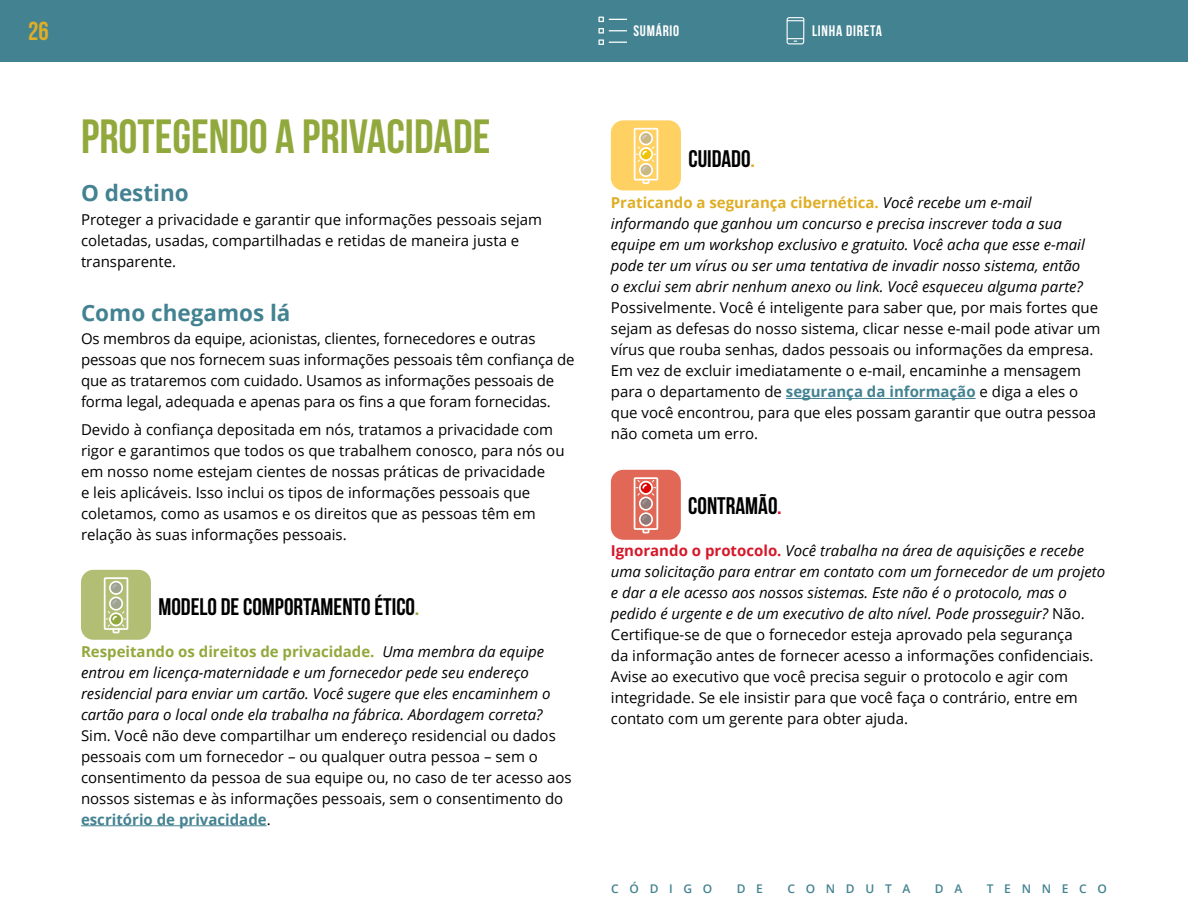
<style>
.page{position:relative;width:1188px;height:918px;background:#fff}
.page>*{position:absolute;margin:0;border:0;box-sizing:border-box;transform-origin:0 0}
.t1{font:700 48px "Bebas Neue";color:#91a93c}
.t2{font:700 25.95px "Bebas Neue";color:#e0ae25}
.t3{font:700 24px "Bebas Neue";color:#000}
.t4{font:700 22.5px "Open Sans";color:#438291}
.t5{font:700 15.3px "Bebas Neue";letter-spacing:.05em;color:#fff}
.t6{font:15px/21px "Open Sans";color:#000}
.t7{font:italic 15px/21px "Open Sans";color:#000}
.t8{font:600 12px "Open Sans";letter-spacing:.89em;color:#438291}
.s1{color:#91a93c}
.s2{font-weight:700;font-style:normal;color:#91a93c}
.s3{font-weight:700;color:#438291}
.s4{color:#e0ae25}
.s5{font-weight:700;font-style:normal;color:#e0ae25}
.s6{color:#d5182a}
.s7{font-weight:700;color:#d5182a}
.s8{font-style:italic}
</style>
<div class="page">
<div style="left:0;top:0;width:1188px;height:62px;background:#438291"></div>
<svg style="left:598px;top:17px;width:29px;height:5px"></svg>
<svg style="left:598px;top:28px;width:29px;height:17px"></svg>
<svg style="left:786px;top:17px;width:19px;height:28px"></svg>
<hr style="left:81px;top:825px;width:186px;height:1px;background:#438291">
<hr style="left:786px;top:398px;width:190px;height:1px;background:#438291">
<div style="left:81px;top:570px;width:70px;height:70px;background:#b1be73;border-radius:12px"></div>
<svg style="left:104px;top:577px;width:24px;height:56px"></svg>
<div style="left:611px;top:120px;width:70px;height:70px;background:#ffd163;border-radius:12px"></div>
<svg style="left:634px;top:128px;width:24px;height:56px"></svg>
<div style="left:611px;top:470px;width:70px;height:70px;background:#e16856;border-radius:12px"></div>
<svg style="left:634px;top:477px;width:24px;height:56px"></svg>
<h2 class="t2" style="left:28px;top:17px;width:22px">26</h2>
<h1 class="t1" style="left:81px;top:111px;width:411px">PROTEGENDO A PRIVACIDADE</h1>
<h3 class="t4" style="left:81px;top:177px;width:109px">O destino</h3>
<p class="t6" style="left:81px;top:208px;width:463px">Proteger a privacidade e garantir que informações pessoais sejam coletadas, usadas, compartilhadas e retidas de maneira justa e transparente.</p>
<h3 class="t4" style="left:81px;top:296px;width:211px">Como chegamos lá</h3>
<p class="t6" style="left:81px;top:328px;width:495px">Os membros da equipe, acionistas, clientes, fornecedores e outras pessoas que nos fornecem suas informações pessoais têm confiança de que as trataremos com cuidado. Usamos as informações pessoais de forma legal, adequada e apenas para os fins a que foram fornecidas.</p>
<p class="t6" style="left:81px;top:419px;width:485px">Devido à confiança depositada em nós, tratamos a privacidade com rigor e garantimos que todos os que trabalhem conosco, para nós ou em nosso nome estejam cientes de nossas práticas de privacidade<br>e leis aplicáveis. Isso inclui os tipos de informações pessoais que coletamos, como as usamos e os direitos que as pessoas têm em relação às suas informações pessoais.</p>
<h3 class="t3" style="left:158px;top:594px;width:262px">MODELO DE COMPORTAMENTO ÉTICO<span class="s1">.</span></h3>
<p class="t7" style="left:81px;top:640px;width:471px"><span class="s2">Respeitando os direitos de privacidade.</span> Uma membra da equipe entrou em licença-maternidade e um fornecedor pede seu endereço residencial para enviar um cartão. Você sugere que eles encaminhem o cartão para o local onde ela trabalha na fábrica. Abordagem correta?</p>
<p class="t6" style="left:81px;top:724px;width:492px">Sim. Você não deve compartilhar um endereço residencial ou dados pessoais com um fornecedor – ou qualquer outra pessoa – sem o consentimento da pessoa de sua equipe ou, no caso de ter acesso aos nossos sistemas e às informações pessoais, sem o consentimento do <span class="s3">escritório de privacidade</span>.</p>
<p class="t5" style="left:633px;top:22px;width:47px">SUMÁRIO</p>
<p class="t5" style="left:812px;top:22px;width:71px">LINHA DIRETA</p>
<h3 class="t3" style="left:688px;top:145px;width:68px">CUIDADO<span class="s4">.</span></h3>
<p class="t7" style="left:611px;top:192px;width:476px"><span class="s5">Praticando a segurança cibernética.</span> Você recebe um e-mail informando que ganhou um concurso e precisa inscrever toda a sua equipe em um workshop exclusivo e gratuito. Você acha que esse e-mail pode ter um vírus ou ser uma tentativa de invadir nosso sistema, então o exclui sem abrir nenhum anexo ou link. Você esqueceu alguma parte?</p>
<p class="t6" style="left:611px;top:297px;width:491px">Possivelmente. Você é inteligente para saber que, por mais fortes que sejam as defesas do nosso sistema, clicar nesse e-mail pode ativar um vírus que rouba senhas, dados pessoais ou informações da empresa.<br>Em vez de excluir imediatamente o e-mail, encaminhe a mensagem para o departamento de <span class="s3">segurança da informação</span> e diga a eles o que você encontrou, para que eles possam garantir que outra pessoa não cometa um erro.</p>
<h3 class="t3" style="left:688px;top:493px;width:95px">CONTRAMÃO<span class="s6">.</span></h3>
<p class="t6" style="left:611px;top:540px;width:496px"><span class="s7">Ignorando o protocolo.</span> <span class="s8">Você trabalha na área de aquisições e recebe uma solicitação para entrar em contato com um fornecedor de um projeto e dar a ele acesso aos nossos sistemas. Este não é o protocolo, mas o pedido é urgente e de um executivo de alto nível. Pode prosseguir?</span> Não.<br>Certifique-se de que o fornecedor esteja aprovado pela segurança<br>da informação antes de fornecer acesso a informações confidenciais.<br>Avise ao executivo que você precisa seguir o protocolo e agir com integridade. Se ele insistir para que você faça o contrário, entre em contato com um gerente para obter ajuda.</p>
<p class="t8" style="left:611px;top:880px;width:103px">CÓDIGO</p>
<p class="t8" style="left:737px;top:880px;width:28px">D E</p>
<p class="t8" style="left:788px;top:880px;width:124px">CONDUTA</p>
<p class="t8" style="left:935px;top:880px;width:29px">D A</p>
<p class="t8" style="left:987px;top:880px;width:122px">TENNECO</p>
</div>
